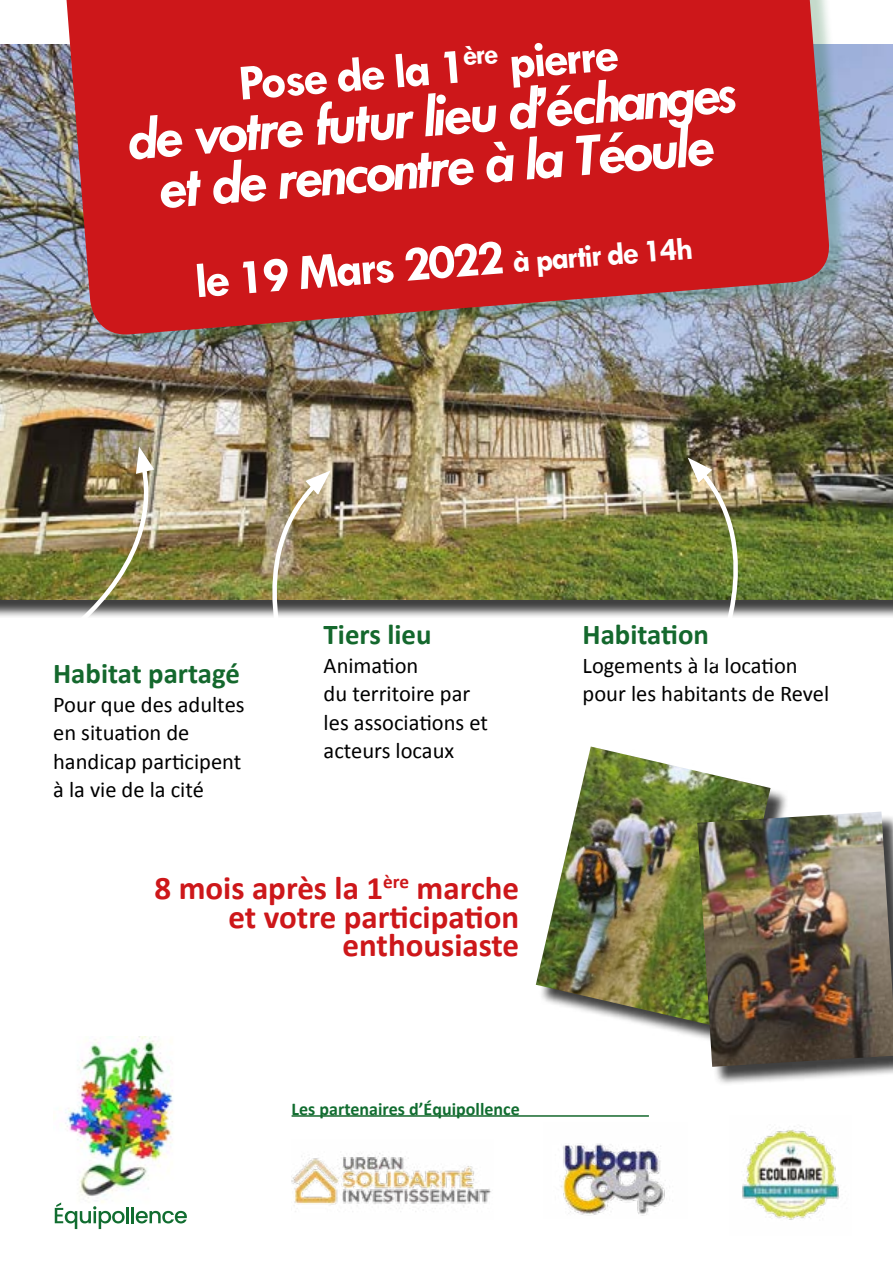
<style>
.page{position:relative;width:893px;height:1263px;background:#fff}
.page>*{position:absolute;margin:0;border:0;box-sizing:border-box;transform-origin:0 0}
.t1{font:italic 700 61.5px/51px "Tw Cen";color:#fff;text-align:center}
.t2{font:700 51px "Tw Cen";color:#fff}
.t3{font:700 33px/28.5px "Calibri";color:#cd171a;text-align:right}
.t4{font:700 28.8px "Calibri";color:#14682d}
.t5{font:22.5px/28.5px "Calibri";color:#000}
.t6{font:700 18px "Calibri";color:#116d30}
.s1{font-size:33px}
</style>
<div class="page">
<div style="left:0;top:48px;width:893px;height:570px;background:#000;opacity:.75"></div>
<img style="left:0;top:45px;width:893px;height:555px">
<div style="left:538px;top:749px;width:251px;height:295px;background:#000;opacity:.75"></div>
<img style="left:536px;top:746px;width:234px;height:280px">
<div style="left:700px;top:814px;width:193px;height:272px;background:#000;opacity:.75"></div>
<img style="left:697px;top:811px;width:196px;height:256px">
<img style="left:292px;top:1153px;width:199px;height:59px">
<img style="left:561px;top:1143px;width:105px;height:73px">
<img style="left:742px;top:1126px;width:97px;height:94px">
<img style="left:54px;top:1036px;width:119px;height:173px">
<svg style="left:55px;top:1202px;width:70px;height:27px"></svg>
<hr style="left:126px;top:1207px;width:3px;height:16px;background:#116d30">
<hr style="left:131px;top:1207px;width:3px;height:16px;background:#116d30">
<svg style="left:136px;top:1211px;width:51px;height:12px"></svg>
<div style="left:71px;top:0;width:779px;height:351px;background:#14682d;opacity:.25"></div>
<svg style="left:64px;top:0;width:768px;height:337px;background:#c32b2f"></svg>
<img style="left:55px;top:446px;width:107px;height:172px">
<img style="left:688px;top:457px;width:81px;height:161px">
<img style="left:243px;top:470px;width:88px;height:148px">
<hr style="left:292px;top:1115px;width:357px;height:2px;background:#14682d">
<h2 class="t2" style="left:236px;top:52px;width:383px;rotate:-4deg">Pose de la 1<sup>ère</sup> pierre</h2>
<h1 class="t1" style="left:126px;top:111px;width:613px;rotate:-4deg">de votre futur lieu d’échanges et de rencontre à la Téoule</h1>
<h2 class="t2" style="left:193px;top:249px;width:501px;rotate:-4deg">le 19 Mars 2022 <span class="s1">à partir de 14h</span></h2>
<p class="t4" style="left:53px;top:655px;width:188px">Habitat partagé</p>
<p class="t5" style="left:53px;top:690px;width:193px">Pour que des adultes en situation de handicap participent à la vie de la cité</p>
<p class="t4" style="left:324px;top:616px;width:109px">Tiers lieu</p>
<p class="t5" style="left:324px;top:651px;width:166px">Animation<br>du territoire par les associations et acteurs locaux</p>
<h3 class="t3" style="left:154px;top:874px;width:366px">8 mois après la 1<sup>ère</sup> marche et votre participation enthousiaste</h3>
<p class="t6" style="left:292px;top:1097px;width:230px">Les partenaires d’Équipollence</p>
<p class="t4" style="left:583px;top:616px;width:128px">Habitation</p>
<p class="t5" style="left:583px;top:651px;width:248px">Logements à la location pour les habitants de Revel</p>
</div>
